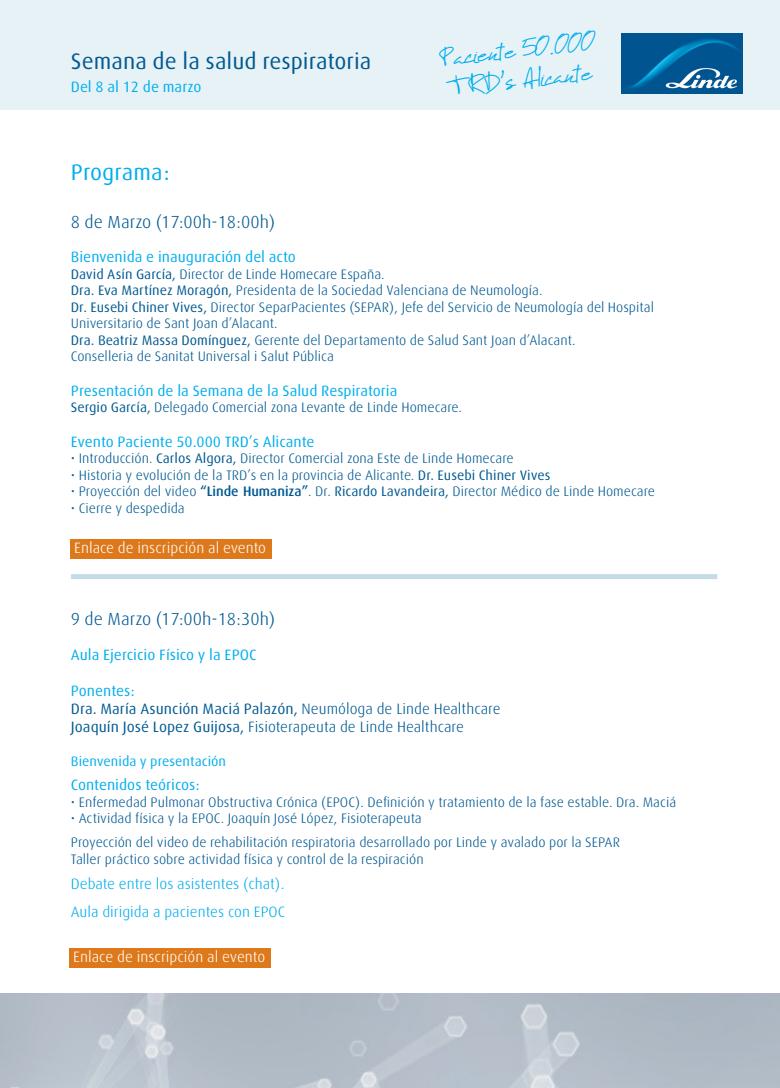
<style>
.page{position:relative;width:780px;height:1088px;background:#fff}
.page>*{position:absolute;margin:0;border:0;box-sizing:border-box;transform-origin:0 0}
.t1{font:25px "PW Manuelfree";color:#00aeef}
.t2{font:22.5px "Linde Dax Global";color:#005992}
.t3{font:22.5px "Linde Dax Global";color:#00aeef}
.t4{font:300 17.5px "Linde Dax Global";color:#005992}
.t5{font:15px "Linde Dax Global";color:#00aeef}
.t6{font:300 15px "Linde Dax Global";color:#00aeef}
.t7{font:15px "Linde Dax Global";color:#005992}
.t8{font:300 15px "Linde Dax Global";color:#005992}
.t9{font:300 15px "Linde Dax Global";color:#fff}
.t10{font:300 13.75px "Linde Dax Global";color:#005992}
.t11{font:13.75px "Linde Dax Global";color:#00aeef}
.s1{font-weight:400}
.s2{font-weight:500}
.s3{font-weight:300}
</style>
<div class="page">
<div style="left:69px;top:948px;width:201px;height:20px;background:#de791b"></div>
<img style="left:0;top:993px;width:780px;height:95px">
<div style="left:0;top:0;width:780px;height:110px;background:#e7f2f6"></div>
<img style="left:621px;top:34px;width:121px;height:60px">
<div style="left:71px;top:574px;width:646px;height:5px;background:#c3dce8"></div>
<div style="left:70px;top:539px;width:201px;height:19px;background:#de791b"></div>
<p class="t2" style="left:71px;top:48px;width:302px">Semana de la salud respiratoria</p>
<p class="t5" style="left:71px;top:78px;width:132px">Del 8 al 12 de marzo</p>
<p class="t1" style="left:441px;top:42px;width:154px;rotate:-6deg">Paciente 50. 000</p>
<p class="t1" style="left:451px;top:71px;width:141px;rotate:-6deg">TRD’s Alicante</p>
<p class="t3" style="left:71px;top:159px;width:100px">Programa:</p>
<p class="t4" style="left:71px;top:211px;width:206px">8 de Marzo (17:00h-18:00h)</p>
<p class="t5" style="left:71px;top:248px;width:226px">Bienvenida e inauguración del acto</p>
<p class="t10" style="left:71px;top:266px;width:315px"><span class="s1">David Asín García,</span> Director de Linde Homecare España.</p>
<p class="t10" style="left:71px;top:282px;width:473px"><span class="s1">Dra. Eva Martínez Moragón,</span> Presidenta de la Sociedad Valenciana de Neumología.</p>
<p class="t10" style="left:71px;top:299px;width:584px"><span class="s1">Dr. Eusebi Chiner Vives,</span> Director SeparPacientes (SEPAR), Jefe del Servicio de Neumología del Hospital</p>
<p class="t10" style="left:71px;top:315px;width:208px">Universitario de Sant Joan d’Alacant.</p>
<p class="t10" style="left:71px;top:332px;width:506px"><span class="s1">Dra. Beatriz Massa Domínguez,</span> Gerente del Departamento de Salud Sant Joan d’Alacant.</p>
<p class="t10" style="left:71px;top:348px;width:264px">Conselleria de Sanitat Universal i Salut Pública</p>
<p class="t5" style="left:71px;top:382px;width:328px">Presentación de la Semana de la Salud Respiratoria</p>
<p class="t10" style="left:71px;top:399px;width:392px"><span class="s1">Sergio García,</span> Delegado Comercial zona Levante de Linde Homecare.</p>
<p class="t5" style="left:71px;top:433px;width:245px">Evento Paciente 50.000 TRD’s Alicante</p>
<p class="t10" style="left:71px;top:450px;width:444px">• Introducción. <span class="s1">Carlos Algora,</span> Director Comercial zona Este de Linde Homecare</p>
<p class="t10" style="left:71px;top:467px;width:481px">• Historia y evolución de la TRD’s en la provincia de Alicante. <span class="s1">Dr. Eusebi Chiner Vives</span></p>
<p class="t10" style="left:71px;top:483px;width:585px">• Proyección del video <span class="s2">“Linde Humaniza”</span>. Dr. <span class="s1">Ricardo Lavandeira,</span> Director Médico de Linde Homecare</p>
<p class="t10" style="left:71px;top:500px;width:115px">• Cierre y despedida</p>
<p class="t9" style="left:74px;top:539px;width:193px">Enlace de inscripción al evento</p>
<p class="t4" style="left:71px;top:609px;width:206px">9 de Marzo (17:00h-18:30h)</p>
<p class="t5" style="left:71px;top:646px;width:187px">Aula Ejercicio Físico y la EPOC</p>
<p class="t5" style="left:71px;top:682px;width:65px">Ponentes:</p>
<p class="t7" style="left:71px;top:700px;width:431px">Dra. María Asunción Maciá Palazón, <span class="s3">Neumóloga de Linde Healthcare</span></p>
<p class="t8" style="left:71px;top:718px;width:394px"><span class="s1">Joaquín José Lopez Guijosa,</span> Fisioterapeuta de Linde Healthcare</p>
<p class="t11" style="left:71px;top:753px;width:157px">Bienvenida y presentación</p>
<p class="t5" style="left:71px;top:776px;width:130px">Contenidos teóricos:</p>
<p class="t10" style="left:71px;top:794px;width:607px">• Enfermedad Pulmonar Obstructiva Crónica (EPOC). Definición y tratamiento de la fase estable. Dra. Maciá</p>
<p class="t10" style="left:71px;top:810px;width:352px">• Actividad física y la EPOC. Joaquín José López, Fisioterapeuta</p>
<p class="t10" style="left:71px;top:834px;width:550px">Proyección del video de rehabilitación respiratoria desarrollado por Linde y avalado por la SEPAR</p>
<p class="t10" style="left:71px;top:851px;width:354px">Taller práctico sobre actividad física y control de la respiración</p>
<p class="t6" style="left:71px;top:875px;width:215px">Debate entre los asistentes (chat).</p>
<p class="t6" style="left:71px;top:903px;width:216px">Aula dirigida a pacientes con EPOC</p>
<p class="t9" style="left:73px;top:948px;width:193px">Enlace de inscripción al evento</p>
</div>
